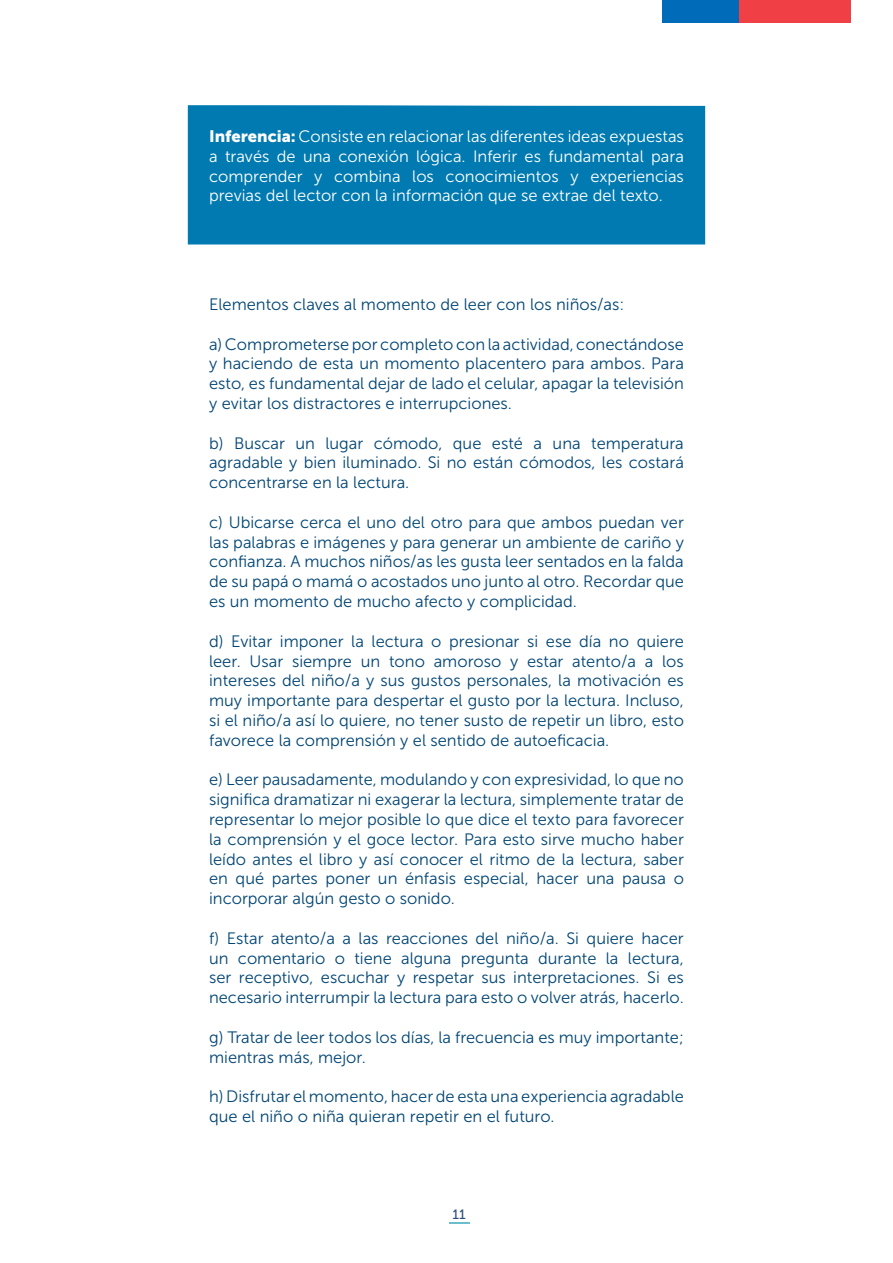
<style>
.page{position:relative;width:893px;height:1263px;background:#fff}
.page>*{position:absolute;margin:0;border:0;box-sizing:border-box;transform-origin:0 0}
.t1{font:16.5px/19.8px "Museo Sans 300";color:#004575;text-align:justify}
.t2{font:16.5px/19.8px "Museo Sans 300";color:#fff;text-align:justify}
.t3{font:13.5px "Museo Sans 500";color:#304d7a}
.s1{font-family:"Museo Sans 900"}
</style>
<div class="page">
<div style="left:739px;top:0;width:111px;height:23px;background:#f04045"></div>
<div style="left:662px;top:0;width:77px;height:23px;background:#006bb8"></div>
<svg style="left:449px;top:1222px;width:21px;height:1px"></svg>
<div style="left:188px;top:105px;width:517px;height:139px;background:#007ab0"></div>
<p class="t2" style="left:209px;top:127px;width:476px"><span class="s1">Inferencia:</span> Consiste en relacionar las diferentes ideas expuestas a través de una conexión lógica. Inferir es fundamental para comprender y combina los conocimientos y experiencias previas del lector con la información que se extrae del texto.</p>
<p class="t1" style="left:209px;top:295px;width:417px">Elementos claves al momento de leer con los niños/as:</p>
<p class="t1" style="left:209px;top:334px;width:476px">a) Comprometerse por completo con la actividad, conectándose y haciendo de esta un momento placentero para ambos. Para esto, es fundamental dejar de lado el celular, apagar la televisión y evitar los distractores e interrupciones.</p>
<p class="t1" style="left:209px;top:433px;width:476px">b) Buscar un lugar cómodo, que esté a una temperatura agradable y bien iluminado. Si no están cómodos, les costará concentrarse en la lectura.</p>
<p class="t1" style="left:209px;top:512px;width:476px">c) Ubicarse cerca el uno del otro para que ambos puedan ver las palabras e imágenes y para generar un ambiente de cariño y confianza. A muchos niños/as les gusta leer sentados en la falda de su papá o mamá o acostados uno junto al otro. Recordar que es un momento de mucho afecto y complicidad.</p>
<p class="t1" style="left:209px;top:631px;width:476px">d) Evitar imponer la lectura o presionar si ese día no quiere leer. Usar siempre un tono amoroso y estar atento/a a los intereses del niño/a y sus gustos personales, la motivación es muy importante para despertar el gusto por la lectura. Incluso, si el niño/a así lo quiere, no tener susto de repetir un libro, esto favorece la comprensión y el sentido de autoeficacia.</p>
<p class="t1" style="left:209px;top:770px;width:476px">e) Leer pausadamente, modulando y con expresividad, lo que no significa dramatizar ni exagerar la lectura, simplemente tratar de representar lo mejor posible lo que dice el texto para favorecer la comprensión y el goce lector. Para esto sirve mucho haber leído antes el libro y así conocer el ritmo de la lectura, saber en qué partes poner un énfasis especial, hacer una pausa o incorporar algún gesto o sonido.</p>
<p class="t1" style="left:209px;top:928px;width:476px">f) Estar atento/a a las reacciones del niño/a. Si quiere hacer un comentario o tiene alguna pregunta durante la lectura, ser receptivo, escuchar y respetar sus interpretaciones. Si es necesario interrumpir la lectura para esto o volver atrás, hacerlo.</p>
<p class="t1" style="left:209px;top:1027px;width:476px">g) Tratar de leer todos los días, la frecuencia es muy importante; mientras más, mejor.</p>
<p class="t1" style="left:209px;top:1087px;width:476px">h) Disfrutar el momento, hacer de esta una experiencia agradable que el niño o niña quieran repetir en el futuro.</p>
<p class="t3" style="left:452px;top:1207px;width:15px">11</p>
</div>
